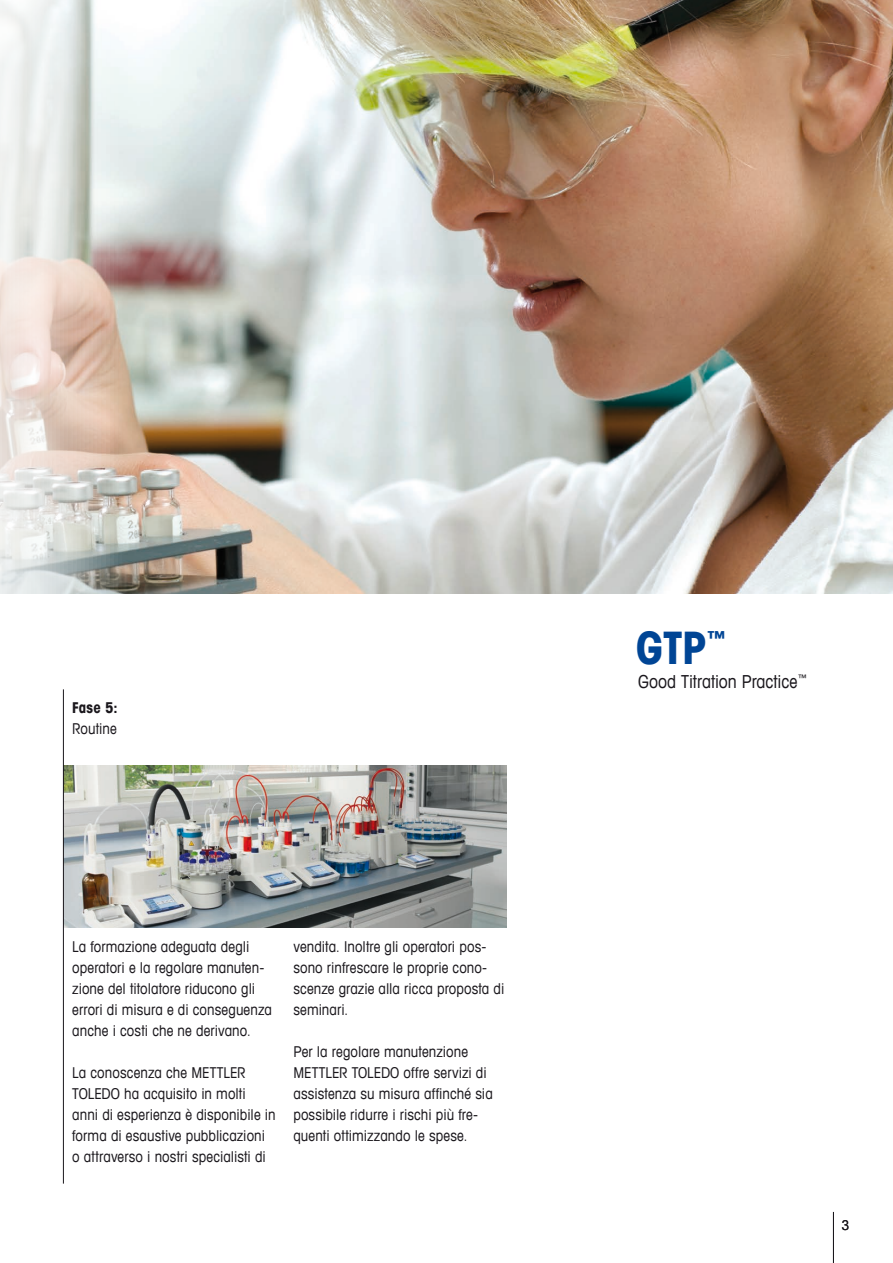
<style>
.page{position:relative;width:893px;height:1263px;background:#fff}
.page>*{position:absolute;margin:0;border:0;box-sizing:border-box;transform-origin:0 0}
.GWP{font:700 condensed 45px "Avant Garde Com";color:#004595}
._9_Lead_12_16{font:condensed 18px "Avant Garde Com";color:#1a171c}
.GWP-2{font:700 condensed 18px "Avant Garde Com";color:#004595}
._12_Running_Text_10{font:condensed 15px/21px "Avant Garde Com";letter-spacing:.005em;color:#1a171c}
._11_Running_Subhead{font:condensed 15px "Avant Garde Com";letter-spacing:.005em;color:#1a171c}
._11_Running_Subhead-2{font:700 condensed 15px "Avant Garde Com";color:#1a171c}
.t1{font:condensed 13.5px "Avant Garde Com";color:#1a171c}
</style>
<div class="page">
<img style="left:64px;top:765px;width:442px;height:162px">
<img style="left:0;top:0;width:893px;height:594px">
<hr style="left:833px;top:1212px;width:1px;height:51px;background:#1a171c">
<hr style="left:63px;top:689px;width:1px;height:494px;background:#1a171c">
<p class="_11_Running_Subhead-2" style="left:72px;top:697px;width:47px">Fase 5:</p>
<p class="_11_Running_Subhead" style="left:72px;top:719px;width:46px">Routine</p>
<p class="_12_Running_Text_10" style="left:72px;top:935px;width:201px">La formazione adeguata degli operatori e la regolare manuten&shy;zione del titolatore riducono gli errori di misura e di conseguenza anche i costi che ne derivano.</p>
<p class="_12_Running_Text_10" style="left:72px;top:1061px;width:205px">La conoscenza che METTLER<br>TOLEDO ha acquisito in molti<br>anni di esperienza è disponibile in forma di esaustive pubblicazioni o attraverso i nostri specialisti di</p>
<p class="_12_Running_Text_10" style="left:293px;top:935px;width:213px">vendita. Inoltre gli operatori pos&shy;sono rinfrescare le proprie cono&shy;scenze grazie alla ricca proposta di seminari.</p>
<p class="_12_Running_Text_10" style="left:293px;top:1040px;width:201px">Per la regolare manutenzione<br>METTLER TOLEDO offre servizi di assistenza su misura affinché sia possibile ridurre i rischi più fre&shy;quenti ottimizzando le spese.</p>
<p class="GWP" style="left:636px;top:619px;width:73px">GTP</p>
<p class="GWP-2" style="left:707px;top:626px;width:19px">™</p>
<p class="_9_Lead_12_16" style="left:638px;top:671px;width:170px">Good Titration Practice<sup>™</sup></p>
<p class="t1" style="left:842px;top:1217px;width:9px">3</p>
</div>
